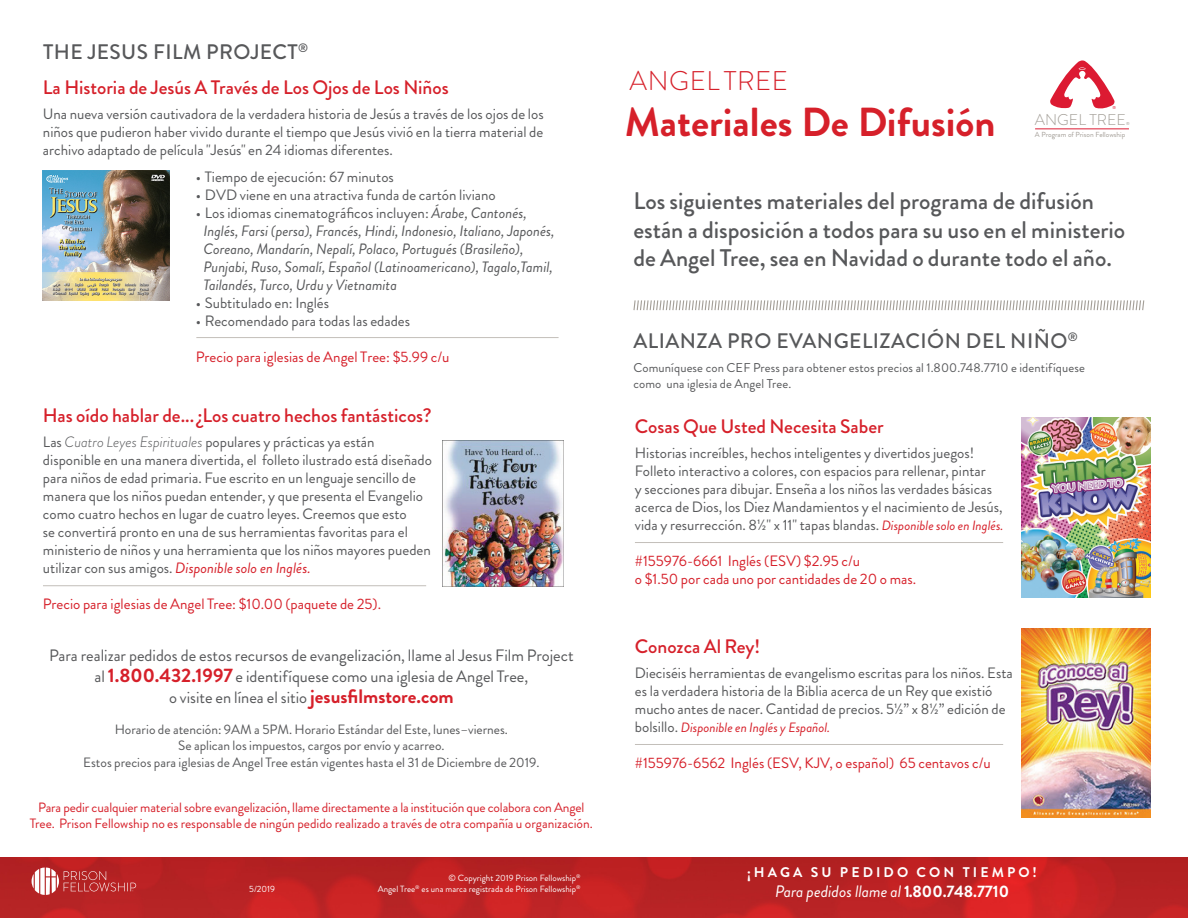
<style>
.page{position:relative;width:1188px;height:918px;background:#fff}
.page>*{position:absolute;margin:0;border:0;box-sizing:border-box;transform-origin:0 0}
.t1{font:700 40.5px "Brandon Grotesque";color:#d6202a}
.t2{font:300 27px "Brandon Grotesque";letter-spacing:.02em;color:#d6202a}
.t3{font:500 24px/28.8px "Brandon Grotesque";color:#57585a}
.t4{font:500 21px "Brandon Grotesque";letter-spacing:.02em;color:#57585a}
.BookTitle2{font:500 19.5px "Brandon Grotesque";color:#d6202a}
.t5{font:italic 16.65px "Brandon Grotesque";color:#fff}
.t6{font:16.5px "Brandon Grotesque";color:#57585a}
.t7{font:300 15.6px "Brandon Grotesque";color:#a39e97}
.t8{font:15px/18px "Brandon Grotesque";color:#57585a}
.price_info{font:15px "Brandon Grotesque";color:#d6202a}
.t9{font:italic 15px/18px "Brandon Grotesque";color:#57585a}
.t10{font:700 14.1px "Brandon Grotesque";letter-spacing:.22em;color:#fff}
.t11{font:13.5px/16.2px "Brandon Grotesque";letter-spacing:-.01em;color:#d6202a;text-align:center}
.t12{font:13.5px "Brandon Grotesque";color:#57585a}
.t13{font:italic 13.5px "Brandon Grotesque";color:#d6202a}
.t14{font:12.75px/16.5px "Brandon Grotesque";letter-spacing:.01em;color:#57585a}
.t15{font:9px "Brandon Grotesque";color:#fff}
.t16{font:7.35px "Brandon Grotesque";color:#a39e97}
.t17{font:4.2px "Brandon Grotesque";color:#a39e97}
.t18{font:4.2px "Brandon Grotesque";color:#dc1a32}
.s1{font-style:italic}
.s2{font-weight:300;font-style:italic}
.s3{font-style:italic;color:#d6202a}
.s4{font-weight:700;font-size:19.5px;color:#d6202a}
.s5{font-style:italic;font-size:13.5px;color:#d6202a}
.s6{font-style:normal;font-size:15px;color:#57585a}
.s7{font-weight:700;font-style:normal}
</style>
<div class="page">
<img style="left:0;top:858px;width:1188px;height:60px">
<img style="left:1022px;top:418px;width:129px;height:180px">
<img style="left:1022px;top:628px;width:129px;height:190px">
<hr style="left:196px;top:337px;width:363px;height:1px;background:#c3bfba">
<hr style="left:43px;top:585px;width:383px;height:1px;background:#c3bfba">
<svg style="left:32px;top:868px;width:104px;height:27px;background:#c55253"></svg>
<img style="left:43px;top:171px;width:126px;height:130px">
<img style="left:443px;top:440px;width:120px;height:146px">
<svg style="left:1050px;top:60px;width:65px;height:49px"></svg>
<hr style="left:1035px;top:129px;width:94px;height:1px;background:#dc1a32">
<svg style="left:633px;top:300px;width:512px;height:11px"></svg>
<hr style="left:635px;top:542px;width:368px;height:1px;background:#c3bfba">
<hr style="left:635px;top:744px;width:368px;height:1px;background:#c3bfba">
<p class="t4" style="left:43px;top:38px;width:267px">THE JESUS FILM PROJECT<sup>®</sup></p>
<p class="BookTitle2" style="left:43px;top:74px;width:407px">La Historia de Jesús A Través de Los Ojos de Los Niños</p>
<p class="t8" style="left:43px;top:105px;width:502px;text-align:justify">Una nueva versión cautivadora de la verdadera historia de Jesús a través de los ojos de los niños que pudieron haber vivido durante el tiempo que Jesús vivió en la tierra material de archivo adaptado de película "Jesús" en 24 idiomas diferentes.</p>
<p class="t8" style="left:196px;top:168px;width:200px">• Tiempo de ejecución: 67 minutos</p>
<p class="t8" style="left:196px;top:186px;width:302px">• DVD viene en una atractiva funda de cartón liviano</p>
<p class="t8" style="left:196px;top:204px;width:333px">• Los idiomas cinematográficos incluyen: <span class="s1">Árabe, Cantonés,</span></p>
<p class="t9" style="left:203px;top:222px;width:353px">Inglés, Farsi (persa), Francés, Hindi, Indonesio, Italiano, Japonés, Coreano, Mandarín, Nepalí, Polaco, Portugués (Brasileño), Punjabi, Ruso, Somalí, Español (Latinoamericano), Tagalo,Tamil, Tailandés, Turco, Urdu y Vietnamita</p>
<p class="t8" style="left:196px;top:294px;width:135px">• Subtitulado en: Inglés</p>
<p class="t8" style="left:196px;top:312px;width:216px">• Recomendado para todas las edades</p>
<p class="price_info" style="left:196px;top:346px;width:255px">Precio para iglesias de Angel Tree: $5.99 c/u</p>
<p class="BookTitle2" style="left:43px;top:402px;width:390px">Has oído hablar de... ¿Los cuatro hechos fantásticos?</p>
<p class="t8" style="left:43px;top:433px;width:391px">Las <span class="s2">Cuatro Leyes Espirituales</span> populares y prácticas ya están disponible en una manera divertida, el folleto ilustrado está diseñado para niños de edad primaria. Fue escrito en un lenguaje sencillo de manera que los niños puedan entender, y que presenta el Evangelio como cuatro hechos en lugar de cuatro leyes. Creemos que esto<br>se convertirá pronto en una de sus herramientas favoritas para el ministerio de niños y una herramienta que los niños mayores pueden utilizar con sus amigos. <span class="s3">Disponible solo en Inglés.</span></p>
<p class="price_info" style="left:43px;top:593px;width:340px">Precio para iglesias de Angel Tree: $10.00 (paquete de 25).</p>
<p class="t6" style="left:49px;top:644px;width:526px">Para realizar pedidos de estos recursos de evangelización, llame al Jesus Film Project</p>
<p class="t6" style="left:95px;top:665px;width:435px">al <span class="s4">1.800.432.1997</span> e identifíquese como una iglesia de Angel Tree,</p>
<p class="t6" style="left:169px;top:686px;width:286px">o visite en línea el sitio <span class="s4">jesusfilmstore.com</span></p>
<p class="t12" style="left:115px;top:720px;width:394px">Horario de atención: 9AM a 5PM. Horario Estándar del Este, lunes–viernes.</p>
<p class="t12" style="left:178px;top:736px;width:268px">Se aplican los impuestos, cargos por envío y acarreo.</p>
<p class="t12" style="left:83px;top:753px;width:458px">Estos precios para iglesias de Angel Tree están vigentes hasta el 31 de Diciembre de 2019.</p>
<p class="t11" style="left:30px;top:800px;width:565px">Para pedir cualquier material sobre evangelización, llame directamente a la institución que colabora con Angel<br>Tree. Prison Fellowship no es responsable de ningún pedido realizado a través de otra compañía u organización.</p>
<p class="t15" style="left:249px;top:883px;width:27px">5/2019</p>
<p class="t15" style="left:448px;top:872px;width:134px">© Copyright 2019 Prison Fellowship<sup>®</sup></p>
<p class="t15" style="left:378px;top:883px;width:204px">Angel Tree<sup>®</sup> es una marca registrada de Prison Fellowship<sup>®</sup></p>
<p class="t2" style="left:630px;top:62px;width:160px">ANGEL TREE</p>
<p class="t1" style="left:625px;top:94px;width:372px">Materiales De Difusión</p>
<p class="t18" style="left:1113px;top:105px;width:5px">®</p>
<p class="t7" style="left:1035px;top:109px;width:92px">ANGEL TREE</p>
<p class="t17" style="left:1126px;top:121px;width:5px">®</p>
<p class="t16" style="left:1035px;top:129px;width:92px">A Program of Prison Fellowship</p>
<p class="t3" style="left:633px;top:187px;width:493px">Los siguientes materiales del programa de difusión están a disposición a todos para su uso en el ministerio de Angel Tree, sea en Navidad o durante todo el año.</p>
<p class="t4" style="left:634px;top:327px;width:446px">ALIANZA PRO EVANGELIZACIÓN DEL NIÑO<sup>®</sup></p>
<p class="t14" style="left:633px;top:359px;width:453px">Comuníquese con CEF Press para obtener estos precios al 1.800.748.7710 e identifíquese como una iglesia de Angel Tree.</p>
<p class="BookTitle2" style="left:635px;top:413px;width:250px">Cosas Que Usted Necesita Saber</p>
<p class="t8" style="left:635px;top:444px;width:370px">Historias increíbles, hechos inteligentes y divertidos juegos!<br>Folleto interactivo a colores, con espacios para rellenar, pintar<br>y secciones para dibujar. Enseña a los niños las verdades básicas acerca de Dios, los Diez Mandamientos y el nacimiento de Jesús, vida y resurrección. 8½" x 11" tapas blandas. <span class="s5">Disponible solo en Inglés.</span></p>
<p class="price_info" style="left:635px;top:550px;width:227px">#155976-6661 Inglés (ESV) $2.95 c/u</p>
<p class="price_info" style="left:635px;top:568px;width:283px">o $1.50 por cada uno por cantidades de 20 o mas.</p>
<p class="BookTitle2" style="left:635px;top:633px;width:127px">Conozca Al Rey!</p>
<p class="t8" style="left:635px;top:664px;width:379px">Dieciséis herramientas de evangelismo escritas para los niños. Esta es la verdadera historia de la Biblia acerca de un Rey que existió mucho antes de nacer. Cantidad de precios. 5½” x 8½” edición de</p>
<p class="t13" style="left:635px;top:718px;width:197px"><span class="s6">bolsillo.</span> Disponible en Inglés y Español.</p>
<p class="price_info" style="left:635px;top:752px;width:357px">#155976-6562 Inglés (ESV, KJV, o español) 65 centavos c/u</p>
<p class="t10" style="left:747px;top:862px;width:291px">¡HAGA SU PEDIDO CON TIEMPO!</p>
<p class="t5" style="left:775px;top:880px;width:235px">Para pedidos llame al <span class="s7">1.800.748.7710</span></p>
</div>
